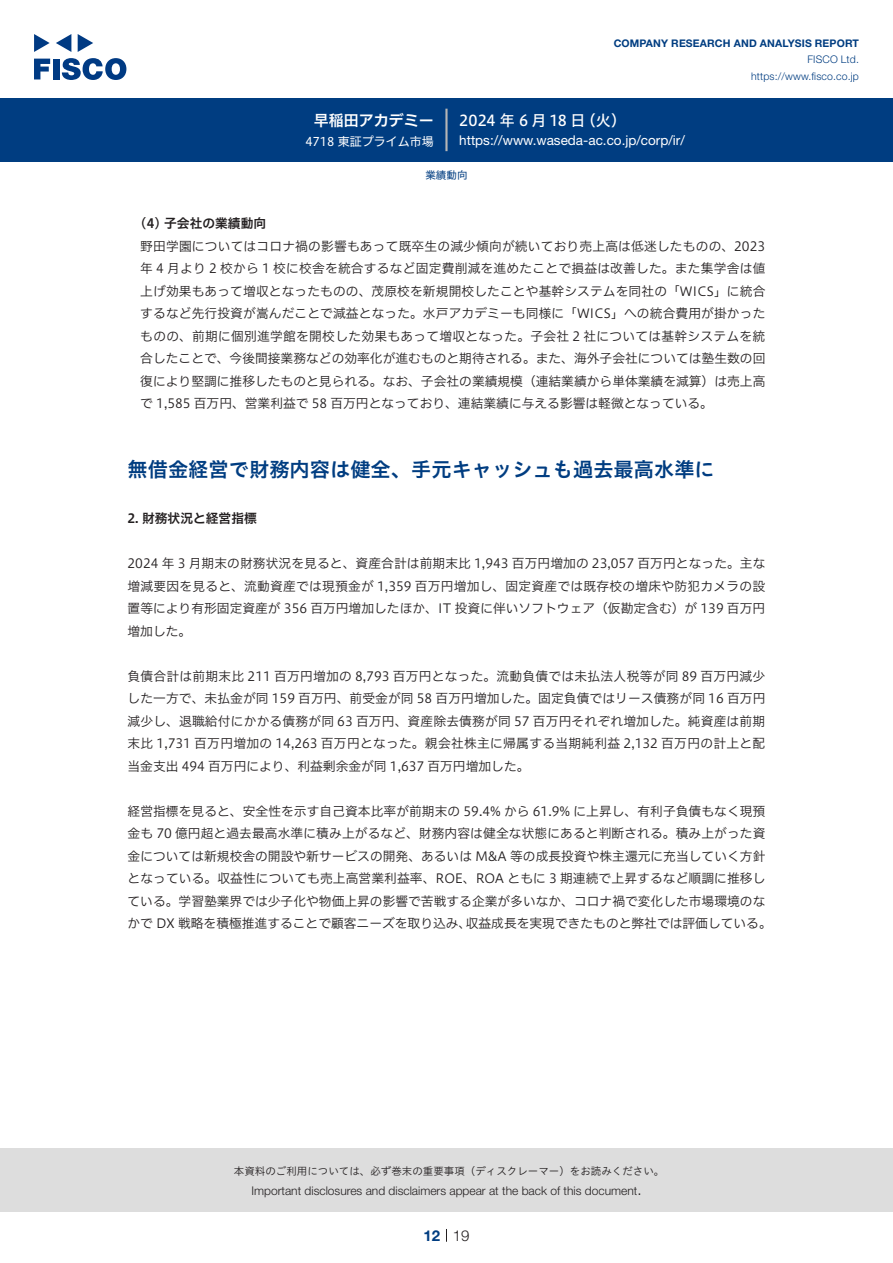
<style>
.page{position:relative;width:893px;height:1263px;background:#fff}
.page>*{position:absolute;margin:0;border:0;box-sizing:border-box;transform-origin:0 0}
.中タイトル{font:20.25px "Hiragino UD Sans Std W6";color:#003d81}
.t1{font:15px "Hiragino UD Sans F Std N W5";color:#fff}
.t2{font:15px "Hiragino UD Sans F Std N W6";color:#fff}
.t3{font:300 15px "Helvetica Neue LT Std";color:#231f20}
.t4{font:700 15px "Helvetica Neue LT Std";color:#003d81}
.t5{font:13.5px "Helvetica Neue LT Std";color:#fff}
.本文{font:12.75px/22.5px "Hiragino UD Sans F Std N W3";color:#231f20;text-align:justify}
.本文3mm{font:12.75px/22.5px "Hiragino UD Sans F Std N W3";color:#231f20;text-align:justify}
.小タイトル3mm{font:12.75px "Hiragino UD Sans F Std N W6";color:#231f20}
.小タイトル{font:12.75px "Hiragino UD Sans F Std N W6";color:#231f20}
.t6{font:300 12px "Helvetica Neue LT Std";color:#231f20}
.t7{font:12px "Hiragino UD Sans F Std N W4";color:#fff}
.t8{font:10.5px "Hiragino UD Sans Std W3";color:#231f20}
.t9{font:700 10.5px "Helvetica Neue LT Std";letter-spacing:.015em;color:#003d81}
.t10{font:300 10.5px/16.5px "Helvetica Neue LT Std";letter-spacing:.015em;color:#003d81;text-align:right}
.ヘッダー{font:10.5px "Hiragino UD Sans F Std N W4";color:#003d81}
</style>
<div class="page">
<div style="left:0;top:1148px;width:893px;height:64px;background:#ddd"></div>
<svg style="left:34px;top:59px;width:16px;height:20px"></svg>
<div style="left:53px;top:59px;width:6px;height:20px;background:#003a83"></div>
<svg style="left:62px;top:58px;width:64px;height:22px"></svg>
<svg style="left:34px;top:34px;width:16px;height:18px"></svg>
<svg style="left:78px;top:34px;width:15px;height:18px"></svg>
<svg style="left:56px;top:34px;width:15px;height:18px"></svg>
<div style="left:0;top:98px;width:893px;height:64px;background:#003d81"></div>
<hr style="left:445px;top:109px;width:3px;height:42px;background:#b5b5b6">
<svg style="left:446px;top:1229px;width:1px;height:13px"></svg>
<p class="t2" style="left:314px;top:109px;width:122px">早稲田アカデミー</p>
<p class="t7" style="left:305px;top:132px;width:130px">4718 東証プライム市場</p>
<p class="t9" style="left:614px;top:37px;width:247px">COMPANY RESEARCH AND ANALYSIS REPORT</p>
<p class="t10" style="left:751px;top:51px;width:109px">FISCO Ltd. https://www.fisco.co j p.</p>
<p class="t1" style="left:581px;top:109px;width:47px">（火(</p>
<p class="t1" style="left:459px;top:109px;width:128px">2024 年 6 月 18 日</p>
<p class="t5" style="left:459px;top:132px;width:227px">https://www.waseda-ac.co j p. /corp /i r/</p>
<p class="ヘッダー" style="left:425px;top:167px;width:43px">業績動向</p>
<p class="小タイトル3mm" style="left:140px;top:214px;width:127px">4( ) 子会社の業績動向</p>
<p class="本文3mm" style="left:140px;top:234px;width:627px">野田学園についてはコロナ禍の影響もあって既卒生の減少傾向が続いており売上高は低迷したものの、2023年 4 月より 2 校から 1 校に校舎を統合するなど固定費削減を進めたことで損益は改善した。また集学舎は値上げ効果もあって増収となったものの、茂原校を新規開校したことや基幹システムを同社の「WICS」に統合するなど先行投資が嵩んだことで減益となった。水戸アカデミーも同様に「WICS」への統合費用が掛かったものの、前期に個別進学館を開校した効果もあって増収となった。子会社 2 社については基幹システムを統合したことで、今後間接業務などの効率化が進むものと期待される。また、海外子会社については塾生数の回復により堅調に推移したものと見られる。なお、子会社の業績規模（連結業績から単体業績を減算）は売上高で 1,585 百万円、営業利益で 58 百万円となっており、連結業績に与える影響は軽微となっている。</p>
<p class="中タイトル" style="left:128px;top:454px;width:589px">無借金経営で財務内容は健全、手元キャッシュも過去最高水準に</p>
<p class="小タイトル" style="left:128px;top:508px;width:131px">2. 財務状況と経営指標</p>
<p class="本文" style="left:128px;top:551px;width:639px">2024 年 3 月期末の財務状況を見ると、資産合計は前期末比 1,943 百万円増加の 23,057 百万円となった。主な増減要因を見ると、流動資産では現預金が 1,359 百万円増加し、固定資産では既存校の増床や防犯カメラの設置等により有形固定資産が 356 百万円増加したほか、IT 投資に伴いソフトウェア（仮勘定含む）が 139 百万円増加した。</p>
<p class="本文" style="left:128px;top:664px;width:639px">負債合計は前期末比 211 百万円増加の 8,793 百万円となった。流動負債では未払法人税等が同 89 百万円減少した一方で、未払金が同 159 百万円、前受金が同 58 百万円増加した。固定負債ではリース債務が同 16 百万円減少し、退職給付にかかる債務が同 63 百万円、資産除去債務が同 57 百万円それぞれ増加した。純資産は前期末比 1,731 百万円増加の 14,263 百万円となった。親会社株主に帰属する当期純利益 2,132 百万円の計上と配当金支出 494 百万円により、利益剰余金が同 1,637 百万円増加した。</p>
<p class="本文" style="left:128px;top:799px;width:639px">経営指標を見ると、安全性を示す自己資本比率が前期末の 59.4% から 61.9% に上昇し、有利子負債もなく現預</p>
<p class="本文" style="left:128px;top:821px;width:639px">金も 70 億円超と過去最高水準に積み上がるなど、財務内容は健全な状態にあると判断される。積み上がった資</p>
<p class="本文" style="left:128px;top:844px;width:639px">金については新規校舎の開設や新サービスの開発、あるいは M&amp;A 等の成長投資や株主還元に充当していく方針</p>
<p class="本文" style="left:128px;top:866px;width:639px">となっている。収益性についても売上高営業利益率、ROE、ROA ともに 3 期連続で上昇するなど順調に推移し</p>
<p class="本文" style="left:128px;top:889px;width:639px">ている。学習塾業界では少子化や物価上昇の影響で苦戦する企業が多いなか、コロナ禍で変化した市場環境のな</p>
<p class="本文" style="left:466px;top:911px;width:307px">収益成長を実現できたものと弊社では評価している。</p>
<p class="本文" style="left:128px;top:911px;width:345px">かで DX 戦略を積極推進することで顧客ニーズを取り込み、</p>
<p class="t8" style="left:234px;top:1163px;width:432px">本資料のご利用については、必ず巻末の重要事項（ディスクレーマー）をお読みください。</p>
<p class="t3" style="left:637px;top:1180px;width:6px">.</p>
<p class="t6" style="left:251px;top:1183px;width:387px">Important disclosures and disclaimers appear at the back of this document</p>
<p class="t4" style="left:423px;top:1226px;width:18px">12</p>
<p class="t3" style="left:453px;top:1226px;width:18px">19</p>
</div>
